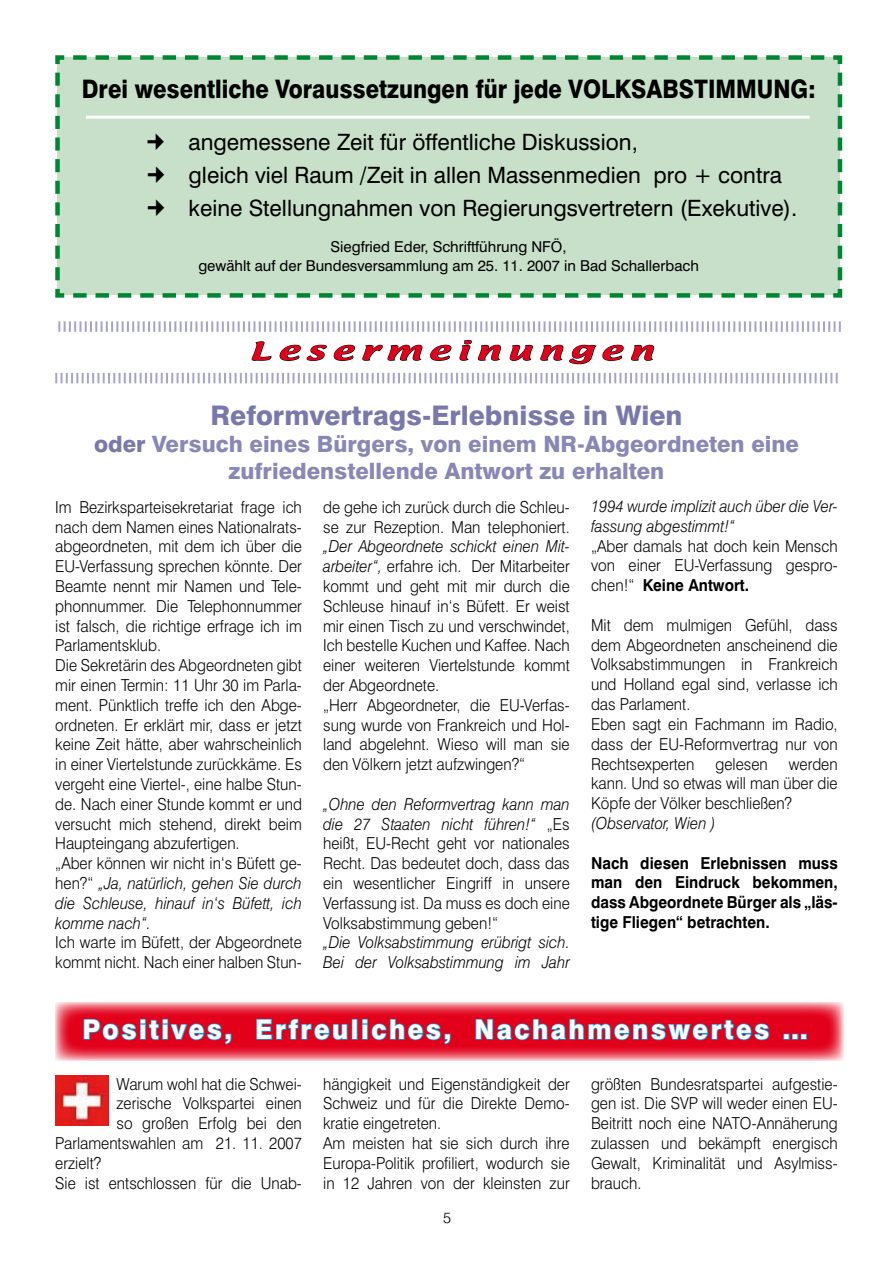
<style>
.page{position:relative;width:893px;height:1263px;background:#fff}
.page>*{position:absolute;margin:0;border:0;box-sizing:border-box;transform-origin:0 0}
.t1{font:800 27px "Swiss 721 BT";letter-spacing:.1em;color:#fff;scale:.96 1}
.t2{font:800 27px "Swiss 721 BT";color:#7978ac}
.t3{font:800 25.5px "Swiss 721 BT";color:#000;scale:.88 1}
.t4{font:22.5px/33px "Swiss 721 BT";color:#000}
.t5{font:800 22.5px/27px "Swiss 721 BT";color:#8987b5;text-align:center}
.t6{font:21.6px "Textile";letter-spacing:.2em;color:#e2001a;scale:1.67 1}
.t7{font:300 16.5px/19.8px "Swiss 721 BT";color:#000;scale:.93 1}
.t8{font:italic 300 16.5px/19.8px "Swiss 721 BT";color:#000;scale:.93 1}
.t9{font:700 16.5px/19.8px "Swiss 721 BT";color:#000;text-align:justify;scale:.93 1}
.t10{font:15px/18.9px "Swiss 721 BT";color:#000;text-align:center}
.t11{font:300 15px "Swiss 721 BT";color:#000}
.s1{color:#7978ac}
.s2{font-style:italic}
.s3{font-weight:700}
</style>
<div class="page">
<svg style="left:55px;top:1002px;width:788px;height:59px;background:#e94254"></svg>
<svg style="left:83px;top:1018px;width:149px;height:27px;background:#aa264a"></svg>
<svg style="left:256px;top:1018px;width:92px;height:23px;background:#9e2e54"></svg>
<div style="left:352px;top:1019px;width:6px;height:21px;border:2px solid #009ee0"></div>
<svg style="left:362px;top:1018px;width:89px;height:27px;background:#a9274b"></svg>
<svg style="left:475px;top:1017px;width:295px;height:26px;background:#a7284d"></svg>
<svg style="left:783px;top:1033px;width:25px;height:7px"></svg>
<svg style="left:58px;top:321px;width:783px;height:11px"></svg>
<svg style="left:55px;top:373px;width:783px;height:10px"></svg>
<svg style="left:251px;top:341px;width:21px;height:20px"></svg>
<svg style="left:279px;top:344px;width:48px;height:17px"></svg>
<svg style="left:333px;top:344px;width:22px;height:17px"></svg>
<svg style="left:362px;top:344px;width:61px;height:17px"></svg>
<svg style="left:430px;top:344px;width:22px;height:17px"></svg>
<svg style="left:459px;top:339px;width:43px;height:22px"></svg>
<svg style="left:509px;top:344px;width:24px;height:17px"></svg>
<svg style="left:540px;top:344px;width:84px;height:21px"></svg>
<svg style="left:631px;top:344px;width:24px;height:17px"></svg>
<div style="left:55px;top:55px;width:788px;height:243px;background:#c8e0c9"></div>
<img style="left:55px;top:1075px;width:53px;height:51px">
<hr style="left:86px;top:116px;width:724px;height:3px;background:#fff">
<svg style="left:148px;top:134px;width:16px;height:16px"></svg>
<svg style="left:74px;top:183px;width:22px;height:1px"></svg>
<svg style="left:148px;top:167px;width:16px;height:16px"></svg>
<svg style="left:74px;top:216px;width:22px;height:1px"></svg>
<svg style="left:148px;top:200px;width:16px;height:16px"></svg>
<h2 class="t3" style="left:82px;top:73px;width:835px">Drei wesentliche Voraussetzungen für jede VOLKSABSTIMMUNG:</h2>
<h3 class="t4" style="left:189px;top:125px;width:610px">angemessene Zeit für öffentliche Diskussion,<br>gleich viel Raum /Zeit in allen Massenmedien pro + contra keine Stellungnahmen von Regierungsvertretern (Exekutive).</h3>
<p class="t10" style="left:198px;top:237px;width:502px">Siegfried Eder, Schriftführung NFÖ,<br>gewählt auf der Bundesversammlung am 25. 11. 2007 in Bad Schallerbach</p>
<h3 class="t6" style="left:249px;top:336px;width:243px">Lesermeinungen</h3>
<h1 class="t2" style="left:210px;top:399px;width:473px">Reformvertrags-Erlebnisse in Wien</h1>
<h3 class="t5" style="left:94px;top:430px;width:706px"><span class="s1">oder</span> Versuch eines Bürgers, von einem NR-Abgeordneten eine zufriedenstellende Antwort zu erhalten</h3>
<p class="t7" style="left:55px;top:497px;width:267px">Im Bezirksparteisekretariat frage ich nach dem Namen eines Nationalrats&shy;abgeordneten, mit dem ich über die EU-Verfassung sprechen könnte. Der Beamte nennt mir Namen und Tele&shy;phonnummer. Die Telephonnummer ist falsch, die richtige erfrage ich im Parlamentsklub.<br>Die Sekretärin des Abgeordneten gibt mir einen Termin: 11 Uhr 30 im Parla&shy;ment. Pünktlich treffe ich den Abge&shy;ordneten. Er erklärt mir, dass er jetzt keine Zeit hätte, aber wahrscheinlich in einer Viertelstunde zurückkäme. Es vergeht eine Viertel-, eine halbe Stun&shy;de. Nach einer Stunde kommt er und versucht mich stehend, direkt beim Haupteingang abzufertigen.<br>„Aber können wir nicht in‘s Büfett ge&shy;hen?“ <span class="s2">„Ja, natürlich, gehen Sie durch die Schleuse, hinauf in‘s Büfett, ich komme nach“.</span></p>
<p class="t7" style="left:55px;top:932px;width:267px">Ich warte im Büfett, der Abgeordnete kommt nicht. Nach einer halben Stun-</p>
<p class="t7" style="left:323px;top:497px;width:267px">de gehe ich zurück durch die Schleu&shy;se zur Rezeption. Man telephoniert.</p>
<p class="t7" style="left:323px;top:536px;width:267px"><span class="s2">„Der Abgeordnete schickt einen Mit&shy;arbeiter“,</span> erfahre ich. Der Mitarbeiter kommt und geht mit mir durch die Schleuse hinauf in‘s Büfett. Er weist mir einen Tisch zu und verschwindet, Ich bestelle Kuchen und Kaffee. Nach einer weiteren Viertelstunde kommt der Abgeordnete.<br>„Herr Abgeordneter, die EU-Verfas&shy;sung wurde von Frankreich und Hol&shy;land abgelehnt. Wieso will man sie den Völkern jetzt aufzwingen?“</p>
<p class="t7" style="left:323px;top:794px;width:267px;text-align:justify"><span class="s2">„Ohne den Reformvertrag kann man die 27 Staaten nicht führen!“</span> „Es heißt, EU-Recht geht vor nationales Recht. Das bedeutet doch, dass das ein wesentlicher Eingriff in unsere Verfassung ist. Da muss es doch eine Volksabstimmung geben!“</p>
<p class="t8" style="left:323px;top:932px;width:267px">„Die Volksabstimmung erübrigt sich.<br>Bei der Volksabstimmung im Jahr</p>
<p class="t8" style="left:591px;top:496px;width:267px">1994 wurde implizit auch über die Ver&shy;fassung abgestimmt!“</p>
<p class="t7" style="left:591px;top:536px;width:267px;text-align:justify">„Aber damals hat doch kein Mensch von einer EU-Verfassung gespro&shy;chen!“ <span class="s3">Keine Antwort.</span></p>
<p class="t7" style="left:591px;top:615px;width:267px">Mit dem mulmigen Gefühl, dass dem Abgeordneten anscheinend die<br>Volksabstimmungen in Frankreich und Holland egal sind, verlasse ich das Parlament.<br>Eben sagt ein Fachmann im Radio, dass der EU-Reformvertrag nur von<br>Rechtsexperten</p>
<p class="t7" style="left:591px;top:753px;width:267px;text-align:justify;text-indent:198px">werden kann. Und so etwas will man über die Köpfe der Völker beschließen?</p>
<p class="t8" style="left:591px;top:813px;width:135px">(Observator, Wien )</p>
<p class="t9" style="left:591px;top:852px;width:267px">Nach diesen Erlebnissen muss man den Eindruck bekommen, dass Abgeordnete Bürger als „läs&shy;tige Fliegen“ betrachten.</p>
<p class="t7" style="left:715px;top:753px;width:58px">gelesen</p>
<h1 class="t1" style="left:83px;top:1013px;width:757px">Positives, Erfreuliches, Nachahmenswertes …</h1>
<p class="t7" style="left:117px;top:1074px;width:201px">Warum wohl hat die Schwei-</p>
<p class="t7" style="left:117px;top:1093px;width:201px">zerische Volkspartei einen</p>
<p class="t7" style="left:117px;top:1113px;width:201px">so großen Erfolg bei den</p>
<p class="t7" style="left:55px;top:1133px;width:267px">Parlamentswahlen am 21. 11. 2007</p>
<p class="t7" style="left:55px;top:1153px;width:51px">erzielt?</p>
<p class="t7" style="left:55px;top:1173px;width:267px">Sie ist entschlossen für die Unab-</p>
<p class="t7" style="left:323px;top:1074px;width:267px">hängigkeit und Eigenständigkeit der Schweiz und für die Direkte Demo&shy;kratie eingetreten.<br>Am meisten hat sie sich durch ihre Europa-Politik profiliert, wodurch sie in 12 Jahren von der kleinsten zur</p>
<p class="t7" style="left:591px;top:1074px;width:267px;text-align:justify">größten Bundesratspartei aufgestie&shy;gen ist. Die SVP will weder einen EU-Beitritt noch eine NATO-Annäherung zulassen und bekämpft energisch Gewalt, Kriminalität und Asylmiss&shy;brauch.</p>
<p class="t11" style="left:443px;top:1208px;width:9px">5</p>
</div>
